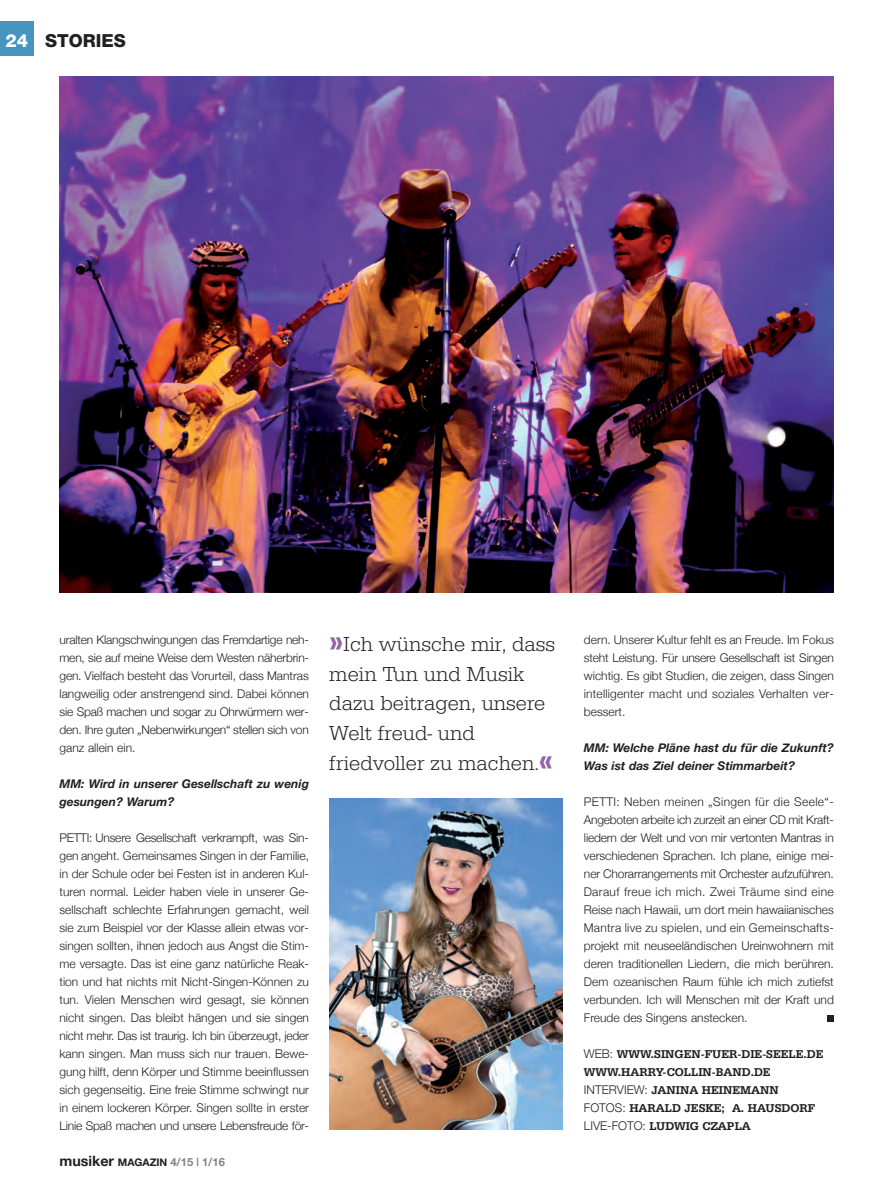
<style>
.page{position:relative;width:893px;height:1191px;background:#fff}
.page>*{position:absolute;margin:0;border:0;box-sizing:border-box;transform-origin:0 0}
.t1{font:21px/29.7px "Serifa DEE Ligh";color:#231f20}
.t2{font:800 18px "Helvetica Neue";color:#231f20}
.t3{font:700 14.25px "Helvetica Neue";color:#231f20}
.t4{font:300 12px/18px "Helvetica Neue";color:#231f20;text-align:justify}
.t5{font:700 12px/18px "Serifa BT";color:#231f20}
.t6{font:italic 700 12px/18px "Helvetica Neue";color:#231f20}
.s1{color:#fff}
.s2{font-style:inherit}
.s3{font-size:10.5px}
.s4{font-size:11.25px;color:#808285}
.s5{font-family:"Serifa DEE";font-weight:700;font-size:30px;color:#9563aa}
.s6{font-family:"Helvetica Neue";font-weight:300}
</style>
<div class="page">
<div style="left:0;top:21px;width:34px;height:34px;background:#4794c0"></div>
<img style="left:60px;top:77px;width:773px;height:515px">
<img style="left:329px;top:798px;width:234px;height:331px">
<div style="left:827px;top:1015px;width:6px;height:7px;background:#231f20"></div>
<h2 class="t2" style="left:6px;top:34px;width:122px"><span class="s1">24</span> STORIES</h2>
<p class="t4" style="left:60px;top:629px;width:251px">uralten Klangschwingungen das Fremdartige neh&shy;men, sie auf meine Weise dem Westen näherbrin&shy;gen. Vielfach besteht das Vorurteil, dass Mantras langweilig oder anstrengend sind. Dabei können sie Spaß machen und sogar zu Ohrwürmern wer&shy;den. Ihre guten „Nebenwirkungen“ stellen sich von ganz allein ein.</p>
<p class="t6" style="left:60px;top:775px;width:251px">MM: <span class="s2">Wi</span>rd in unserer Gesellschaft zu <span class="s2">wenig </span>gesungen? <span class="s2">Warum?</span></p>
<p class="t4" style="left:60px;top:827px;width:251px">PETTI: Unsere Gesellschaft verkrampft, was Sin - gen angeht. Gemeinsames Singen in der Familie, in der Schule oder bei Festen ist in anderen Kul - turen normal. Leider haben viele in unserer Ge - sellschaft schlechte Erfahrungen gemacht, weil sie zum Beispiel vor der Klasse allein etwas vor&shy;singen sollten, ihnen jedoch aus Angst die Stim - me versagte. Das ist eine ganz natürliche Reak - tion und hat nichts mit Nicht-Singen-Können zu tun. Vielen Menschen wird gesagt, sie können nicht singen. Das bleibt hängen und sie singen nicht mehr. Das ist traurig. Ich bin überzeugt, jeder kann singen. Man muss sich nur trauen. Bewe - gung hilft, denn Körper und Stimme beeinflussen sich gegenseitig. Eine freie Stimme schwingt nur in einem lockeren Körper. Singen sollte in erster Linie Spaß machen und unsere Lebensfreude för -</p>
<p class="t3" style="left:60px;top:1149px;width:167px">musiker <span class="s3">MAGAZIN</span> <span class="s4">4/15 |</span> <span class="s4">1/16</span></p>
<h1 class="t1" style="left:329px;top:631px;width:227px"><span class="s5">»</span>Ich wünsche mir, dass mein Tun und Musik dazu beitragen, unsere<br>Welt freud- und friedvoller zu machen.<span class="s5">«</span></h1>
<p class="t4" style="left:584px;top:629px;width:251px">dern. Unserer Kultur fehlt es an Freude. Im Fokus steht Leistung. Für unsere Gesellschaft ist Singen wichtig. Es gibt Studien, die zeigen, dass Singen intelligenter macht und soziales Verhalten ver&shy;bessert.</p>
<p class="t6" style="left:584px;top:739px;width:251px">MM: <span class="s2">We</span>lche Pläne hast du für die <span class="s2">Zukunft?<br>Wa</span>s ist das Ziel deiner <span class="s2">Stimmarbeit?</span></p>
<p class="t4" style="left:584px;top:791px;width:251px">PETTI: Neben meinen „Singen für die Seele“- Angeboten arbeite ich zurzeit an einer CD mit Kraft - liedern der Welt und von mir vertonten Mantras in verschiedenen Sprachen. Ich plane, einige mei&shy;ner Chorarrangements mit Orchester aufzuführen.<br>Darauf freue ich mich. Zwei Träume sind eine Reise nach Hawaii, um dort mein hawaiianisches Mantra live zu spielen, und ein Gemeinschafts - projekt mit neuseeländischen Ureinwohnern mit deren traditionellen Liedern, die mich berühren.<br>Dem ozeanischen Raum fühle ich mich zutiefst verbunden. Ich will Menschen mit der Kraft und Freude des Singens anstecken.</p>
<p class="t5" style="left:584px;top:1045px;width:241px"><span class="s6">WEB:</span> WWW.SINGEN-FUER-DIE-SEELE.DE<br>WWW.HARRY-COLLIN-BAND.DE<br><span class="s6">INTERVIEW:</span> JANINA HEINEMANN<br><span class="s6">FOTOS:</span> HARALD JESKE; A. HAUSDORF<br><span class="s6">LIVE-FOTO:</span> LUDWIG CZAPLA</p>
</div>
